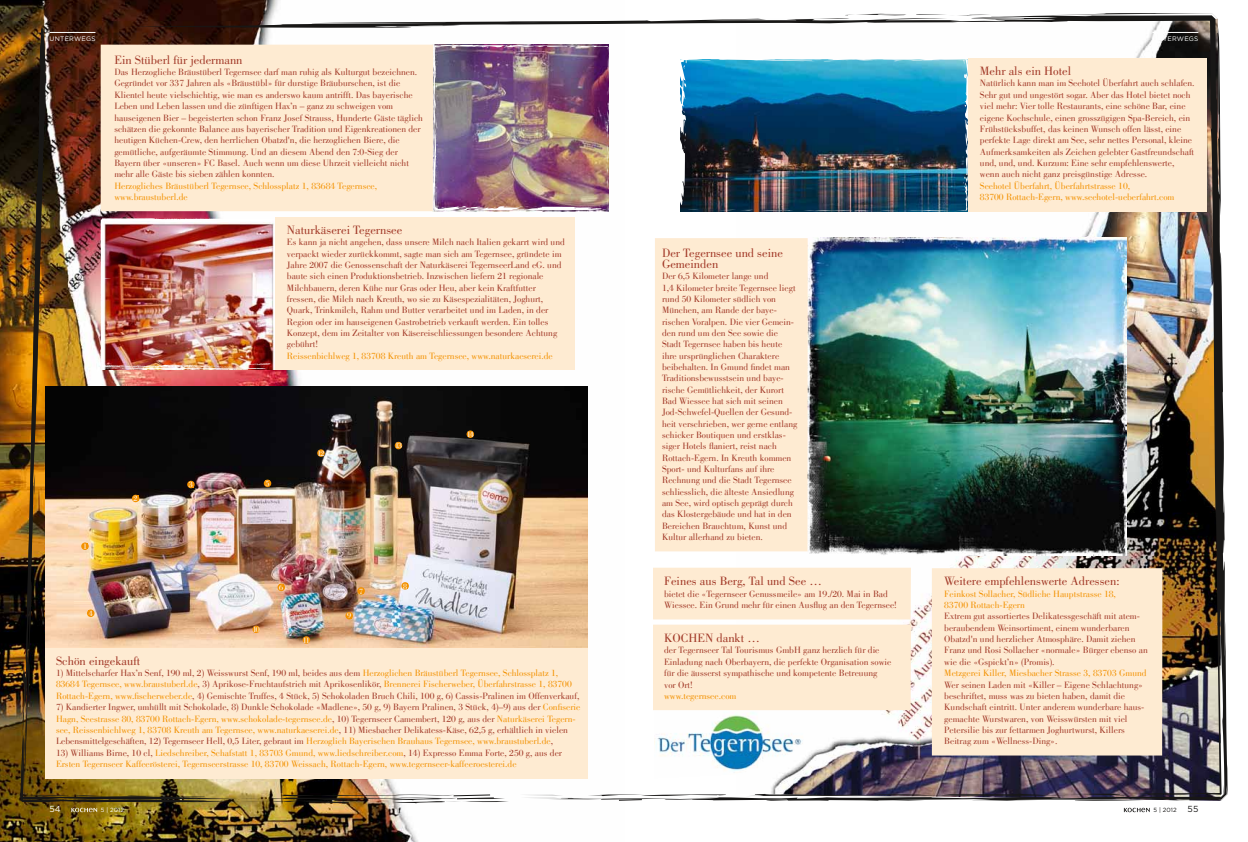
<style>
.page{position:relative;width:1248px;height:842px;background:#fff}
.page>*{position:absolute;margin:0;border:0;box-sizing:border-box;transform-origin:0 0}
.t1{font:12.5px/11.3px "Bodoni";color:#a13726}
.t2{font:9.5px/11.3px "Bodoni LT";color:#a13726}
.t3{font:9.5px/11.3px "Bodoni LT";color:#f39100}
.t4{font:8.8px "Gotham";color:#181716}
.t5{font:8.8px "Gotham";color:#fff}
.t6{font:8px "Bodoni LT";letter-spacing:-.12em;color:#fff}
.t7{font:6.5px "Gotham";letter-spacing:.035em;color:#fff}
.t8{font:6px "Gotham";color:#181716}
.t9{font:6px "Gotham";color:#fff}
.s1{color:#f39100}
.s2{color:#a13726}
</style>
<div class="page">
<img style="left:0;top:0;width:418px;height:842px">
<img style="left:125px;top:7px;width:1103px;height:794px">
<img style="left:20px;top:20px;width:186px;height:681px">
<img style="left:807px;top:237px;width:319px;height:319px">
<img style="left:654px;top:711px;width:149px;height:67px">
<svg style="left:1123px;top:808px;width:26px;height:4px"></svg>
<hr style="left:50px;top:32px;width:45px;height:1px;background:#fff">
<hr style="left:1152px;top:32px;width:46px;height:1px;background:#fff">
<div style="left:101px;top:45px;width:332px;height:166px;background:#feebd2"></div>
<img style="left:20px;top:701px;width:489px;height:111px">
<img style="left:95px;top:216px;width:182px;height:154px">
<svg style="left:81px;top:542px;width:8px;height:8px"></svg>
<svg style="left:83px;top:543px;width:5px;height:6px"></svg>
<div style="left:132px;top:495px;width:7px;height:7px;background:#f39100;border-radius:50%"></div>
<div style="left:187px;top:481px;width:8px;height:7px;background:#f39100;border-radius:50%"></div>
<div style="left:87px;top:609px;width:7px;height:8px;background:#f39100;border-radius:50%"></div>
<div style="left:264px;top:480px;width:7px;height:7px;background:#f39100;border-radius:50%"></div>
<svg style="left:277px;top:584px;width:8px;height:7px"></svg>
<svg style="left:279px;top:585px;width:4px;height:5px"></svg>
<svg style="left:357px;top:587px;width:8px;height:8px"></svg>
<svg style="left:359px;top:588px;width:4px;height:6px"></svg>
<svg style="left:401px;top:582px;width:8px;height:8px"></svg>
<svg style="left:403px;top:583px;width:4px;height:6px"></svg>
<div style="left:345px;top:612px;width:8px;height:7px;background:#f39100;border-radius:50%"></div>
<div style="left:302px;top:636px;width:8px;height:8px;background:#f39100;border-radius:50%"></div>
<div style="left:252px;top:626px;width:8px;height:7px;background:#f39100;border-radius:50%"></div>
<div style="left:317px;top:449px;width:8px;height:8px;background:#f39100;border-radius:50%"></div>
<div style="left:394px;top:442px;width:8px;height:7px;background:#f39100;border-radius:50%"></div>
<div style="left:466px;top:430px;width:8px;height:8px;background:#f39100;border-radius:50%"></div>
<div style="left:275px;top:217px;width:299px;height:153px;background:#feebd2"></div>
<img style="left:674px;top:58px;width:297px;height:154px">
<div style="left:968px;top:58px;width:239px;height:153px;background:#feebd2"></div>
<div style="left:653px;top:625px;width:257px;height:85px;background:#feebd2"></div>
<div style="left:653px;top:568px;width:257px;height:51px;background:#feebd2"></div>
<div style="left:655px;top:238px;width:152px;height:313px;background:#feebd2"></div>
<div style="left:931px;top:568px;width:231px;height:187px;background:#feebd2"></div>
<p class="t7" style="left:50px;top:36px;width:47px">UNTERWEGS</p>
<p class="t7" style="left:1152px;top:36px;width:47px">UNTERWEGS</p>
<h1 class="t1" style="left:114px;top:55px;width:130px">Ein Stüberl für jedermann</h1>
<p class="t2" style="left:114px;top:66px;width:310px">Das Herzogliche Bräustüberl Tegernsee darf man ruhig als Kulturgut bezeichnen.<br>Gegründet vor 337 Jahren als «Bräustübl» für durstige Bräuburschen, ist die Klientel heute vielschichtig, wie man es anderswo kaum antrifft. Das bayerische Leben und Leben lassen und die zünftigen Hax’n – ganz zu schweigen vom hauseigenen Bier – begeisterten schon Franz Josef Strauss, Hunderte Gäste täglich schätzen die gekonnte Balance aus bayerischer Tradition und Eigenkreationen der heutigen Küchen-Crew, den herrlichen Obatzd'n, die herzoglichen Biere, die gemütliche, aufgeräumte Stimmung. Und an diesem Abend den 7:0-Sieg der Bayern über «unseren» FC Basel. Auch wenn um diese Uhrzeit vielleicht nicht mehr alle Gäste bis sieben zählen konnten.</p>
<p class="t3" style="left:114px;top:180px;width:264px">Herzogliches Bräustüberl Tegernsee, Schlossplatz 1, 83684 Tegernsee, www.braustuberl.de</p>
<h1 class="t1" style="left:287px;top:225px;width:117px">Naturkäserei Tegernsee</h1>
<p class="t2" style="left:287px;top:237px;width:279px">Es kann ja nicht angehen, dass unsere Milch nach Italien gekarrt wird und verpackt wieder zurückkommt, sagte man sich am Tegernsee, gründete im Jahre 2007 die Genossenschaft der Naturkäserei TegernseerLand eG. und baute sich einen Produktionsbetrieb. Inzwischen liefern 21 regionale Milchbauern, deren Kühe nur Gras oder Heu, aber kein Kraftfutter fressen, die Milch nach Kreuth, wo sie zu Käsespezialitäten, Joghurt, Quark, Trinkmilch, Rahm und Butter verarbeitet und im Laden, in der Region oder im hauseigenen Gastrobetrieb verkauft werden. Ein tolles Konzept, dem im Zeitalter von Käsereischliessungen besondere Achtung gebührt!</p>
<p class="t3" style="left:287px;top:350px;width:267px">Reissenbichlweg 1, 83708 Kreuth am Tegernsee, www.naturkaeserei.de</p>
<p class="t6" style="left:83px;top:542px;width:5px">1</p>
<p class="t6" style="left:89px;top:609px;width:5px">4</p>
<p class="t6" style="left:134px;top:494px;width:5px">2</p>
<p class="t6" style="left:189px;top:480px;width:5px">3</p>
<p class="t6" style="left:265px;top:479px;width:5px">5</p>
<p class="t6" style="left:317px;top:449px;width:9px">12</p>
<p class="t6" style="left:395px;top:441px;width:9px">13</p>
<p class="t6" style="left:253px;top:625px;width:9px">10</p>
<p class="t6" style="left:279px;top:583px;width:5px">6</p>
<p class="t6" style="left:303px;top:636px;width:9px">11</p>
<p class="t6" style="left:347px;top:611px;width:5px">9</p>
<p class="t6" style="left:359px;top:587px;width:5px">7</p>
<p class="t6" style="left:403px;top:581px;width:5px">8</p>
<p class="t6" style="left:467px;top:430px;width:9px">14</p>
<h1 class="t1" style="left:56px;top:656px;width:86px">Schön eingekauft</h1>
<p class="t2" style="left:56px;top:667px;width:525px">1) Mittelscharfer Hax’n Senf, 190 ml, 2) Weisswurst Senf, 190 ml, beides aus dem <span class="s1">Herzoglichen Bräustüberl Tegernsee, Schlossplatz 1,<br>83684 Tegernsee, www.braustuberl.de</span>, 3) Aprikose-Fruchtaufstrich mit Aprikosenlikör, <span class="s1">Brennerei Fischerweber, Überfahrstrasse 1, 83700<br>Rottach-Egern, www.fischerweber.de</span>, 4) Gemischte Truffes, 4 Stück, 5) Schokoladen Bruch Chili, 100 g, 6) Cassis-Pralinen im Offenverkauf,</p>
<p class="t2" style="left:56px;top:701px;width:526px">7) Kandierter Ingwer, umhüllt mit Schokolade, 8) Dunkle Schokolade «Madlene», 50 g, 9) Bayern Pralinen, 3 Stück, 4)–9) aus der <span class="s1">Confiserie Hagn, Seestrasse 80, 83700 Rottach-Egern, www.schokolade-tegernsee.de</span>, 10) Tegernseer Camembert, 120 g, aus der <span class="s1">Naturkäserei Tegern&shy;see, Reissenbichlweg 1, 83708 Kreuth am Tegernsee, www.naturkaeserei.de</span>, 11) Miesbacher Delikatess-Käse, 62,5 g, erhältlich in vielen Lebensmittelgeschäften, 12) Tegernseer Hell, 0,5 Liter, gebraut im <span class="s1">Herzoglich Bayerischen Brauhaus Tegernsee, www.braustuberl.de</span>,</p>
<p class="t3" style="left:56px;top:747px;width:507px"><span class="s2">13) Williams Birne, 10 cl,</span> Liedschreiber, Schafstatt 1, 83703 Gmund, www.liedschreiber.com<span class="s2">, 14) Expresso Emma Forte, 250 g, aus der<br></span>Ersten Tegernseer Kaffeerösterei, Tegernseerstrasse 10, 83700 Weissach, Rottach-Egern, www.tegernseer-kaffeeroesterei.de</p>
<p class="t5" style="left:50px;top:805px;width:13px">54</p>
<p class="t9" style="left:101px;top:807px;width:25px">5 | 2012</p>
<h1 class="t1" style="left:662px;top:248px;width:122px">Der Tegernsee und seine<br>Gemeinden</h1>
<p class="t2" style="left:662px;top:271px;width:137px">Der 6,5 Kilometer lange und<br>1,4 Kilometer breite Tegernsee liegt rund 50 Kilometer südlich von<br>München, am Rande der baye&shy;rischen Voralpen. Die vier Gemein&shy;den rund um den See sowie die<br>Stadt Tegernsee haben bis heute ihre ursprünglichen Charaktere beibehalten. In Gmund findet man<br>Traditionsbewusstsein und baye&shy;rische Gemütlichkeit, der Kurort<br>Bad Wiessee hat sich mit seinen<br>Jod-Schwefel-Quellen der Gesund&shy;heit verschrieben, wer gerne entlang schicker Boutiquen und erstklas&shy;siger Hotels flaniert, reist nach<br>Rottach-Egern. In Kreuth kommen<br>Sport- und Kulturfans auf ihre<br>Rechnung und die Stadt Tegernsee schliesslich, die älteste Ansiedlung am See, wird optisch geprägt durch das Klostergebäude und hat in den<br>Bereichen Brauchtum, Kunst und<br>Kultur allerhand zu bieten.</p>
<h1 class="t1" style="left:664px;top:577px;width:159px">Feines aus Berg, Tal und See …</h1>
<p class="t2" style="left:664px;top:588px;width:234px">bietet die «Tegernseer Genussmeile» am 19./20. Mai in Bad<br>Wiessee. Ein Grund mehr für einen Ausflug an den Tegernsee!</p>
<h1 class="t1" style="left:664px;top:633px;width:97px">KOCHEN dankt …</h1>
<p class="t2" style="left:664px;top:645px;width:229px">der Tegernseer Tal Tourismus GmbH ganz herzlich für die Einladung nach Oberbayern, die perfekte Organisation sowie für die äusserst sympathische und kompetente Betreuung<br>vor Ort!</p>
<p class="t3" style="left:664px;top:690px;width:74px">www.tegernsee.com</p>
<h1 class="t1" style="left:979px;top:67px;width:93px">Mehr als ein Hotel</h1>
<p class="t2" style="left:979px;top:78px;width:216px">Natürlich kann man im Seehotel Überfahrt auch schlafen.<br>Sehr gut und ungestört sogar. Aber das Hotel bietet noch viel mehr: Vier tolle Restaurants, eine schöne Bar, eine eigene Kochschule, einen grosszügigen Spa-Bereich, ein Frühstücksbuffet, das keinen Wunsch offen lässt, eine perfekte Lage direkt am See, sehr nettes Personal, kleine Aufmerksamkeiten als Zeichen gelebter Gastfreundschaft und, und, und. Kurzum: Eine sehr empfehlenswerte, wenn auch nicht ganz preisgünstige Adresse.</p>
<p class="t3" style="left:979px;top:180px;width:196px">Seehotel Überfahrt, Überfahrtstrasse 10,<br>83700 Rottach-Egern, www.seehotel-ueberfahrt.com</p>
<h1 class="t1" style="left:944px;top:577px;width:177px">Weitere empfehlenswerte Adressen:</h1>
<p class="t3" style="left:944px;top:588px;width:173px">Feinkost Sollacher, Südliche Hauptstrasse 18,<br>83700 Rottach-Egern</p>
<p class="t2" style="left:944px;top:611px;width:205px">Extrem gut assortiertes Delikatessgeschäft mit atem&shy;beraubendem Weinsortiment, einem wunderbaren Obatzd'n und herzlicher Atmosphäre. Damit ziehen Franz und Rosi Sollacher «normale» Bürger ebenso an wie die «Gspickt’n» (Promis).</p>
<p class="t3" style="left:944px;top:667px;width:204px">Metzgerei Killer, Miesbacher Strasse 3, 83703 Gmund</p>
<p class="t2" style="left:944px;top:679px;width:201px">Wer seinen Laden mit «Killer – Eigene Schlachtung» beschriftet, muss was zu bieten haben, damit die Kundschaft eintritt. Unter anderem wunderbare haus&shy;gemachte Wurstwaren, von Weisswürsten mit viel Petersilie bis zur fettarmen Joghurtwurst, Killers Beitrag zum «Wellness-Ding».</p>
<p class="t8" style="left:1153px;top:807px;width:25px">5 | 2012</p>
<p class="t4" style="left:1187px;top:805px;width:12px">55</p>
</div>
